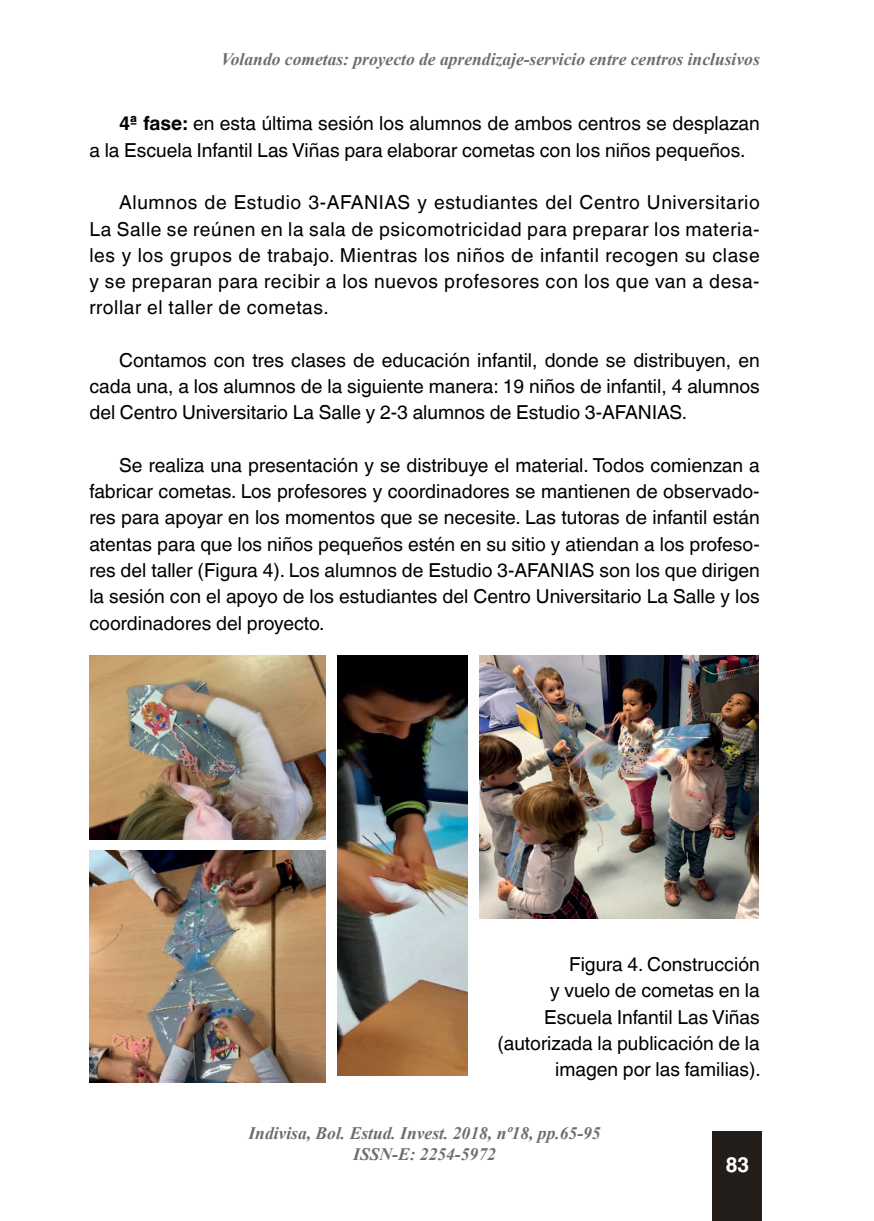
<style>
.page{position:relative;width:874px;height:1221px;background:#fff}
.page>*{position:absolute;margin:0;border:0;box-sizing:border-box;transform-origin:0 0}
.t1{font:700 21px "Helvetica LT Std";color:#fff}
.t2{font:19.25px/26.2px "Helvetica World";color:#000001;text-align:justify}
.t3{font:italic 700 17.5px/21px "Times New Roman";color:#6c6d70;text-align:center}
.s1{font-weight:700}
</style>
<div class="page">
<div style="left:712px;top:1131px;width:49px;height:89px;background:#241e1b"></div>
<img style="left:479px;top:655px;width:279px;height:263px">
<img style="left:337px;top:655px;width:130px;height:420px">
<img style="left:89px;top:655px;width:236px;height:184px">
<img style="left:89px;top:850px;width:236px;height:231px">
<p class="t3" style="left:221px;top:49px;width:540px">Volando cometas: proyecto de aprendizaje-servicio entre centros inclusivos</p>
<p class="t2" style="left:89px;top:111px;width:671px;text-indent:30px"><span class="s1">4ª fase:</span> en esta última sesión los alumnos de ambos centros se desplazan a la Escuela Infantil Las Viñas para elaborar cometas con los niños pequeños.</p>
<p class="t2" style="left:89px;top:189px;width:671px;text-indent:30px">Alumnos de Estudio 3-AFANIAS y estudiantes del Centro Universitario La Salle se reúnen en la sala de psicomotricidad para preparar los materia&shy;les y los grupos de trabajo. Mientras los niños de infantil recogen su clase y se preparan para recibir a los nuevos profesores con los que van a desa&shy;rrollar el taller de cometas.</p>
<p class="t2" style="left:89px;top:347px;width:671px;text-indent:30px">Contamos con tres clases de educación infantil, donde se distribuyen, en cada una, a los alumnos de la siguiente manera: 19 niños de infantil, 4 alumnos del Centro Universitario La Salle y 2-3 alumnos de Estudio 3-AFANIAS.</p>
<p class="t2" style="left:89px;top:452px;width:671px;text-indent:30px">Se realiza una presentación y se distribuye el material. Todos comienzan a fabricar cometas. Los profesores y coordinadores se mantienen de observado&shy;res para apoyar en los momentos que se necesite. Las tutoras de infantil están atentas para que los niños pequeños estén en su sitio y atiendan a los profeso&shy;res del taller (Figura 4). Los alumnos de Estudio 3-AFANIAS son los que dirigen la sesión con el apoyo de los estudiantes del Centro Universitario La Salle y los coordinadores del proyecto.</p>
<p class="t2" style="left:497px;top:951px;width:265px;text-align:right">Figura 4. Construcción<br>y vuelo de cometas en la<br>Escuela Infantil Las Viñas (autorizada la publicación de la imagen por las familias).</p>
<p class="t3" style="left:248px;top:1122px;width:353px">Indivisa, Bol. Estud. Invest. 2018, nº18, pp.65-95<br>ISSN-E: 2254-5972</p>
<p class="t1" style="left:725px;top:1151px;width:25px">83</p>
</div>
